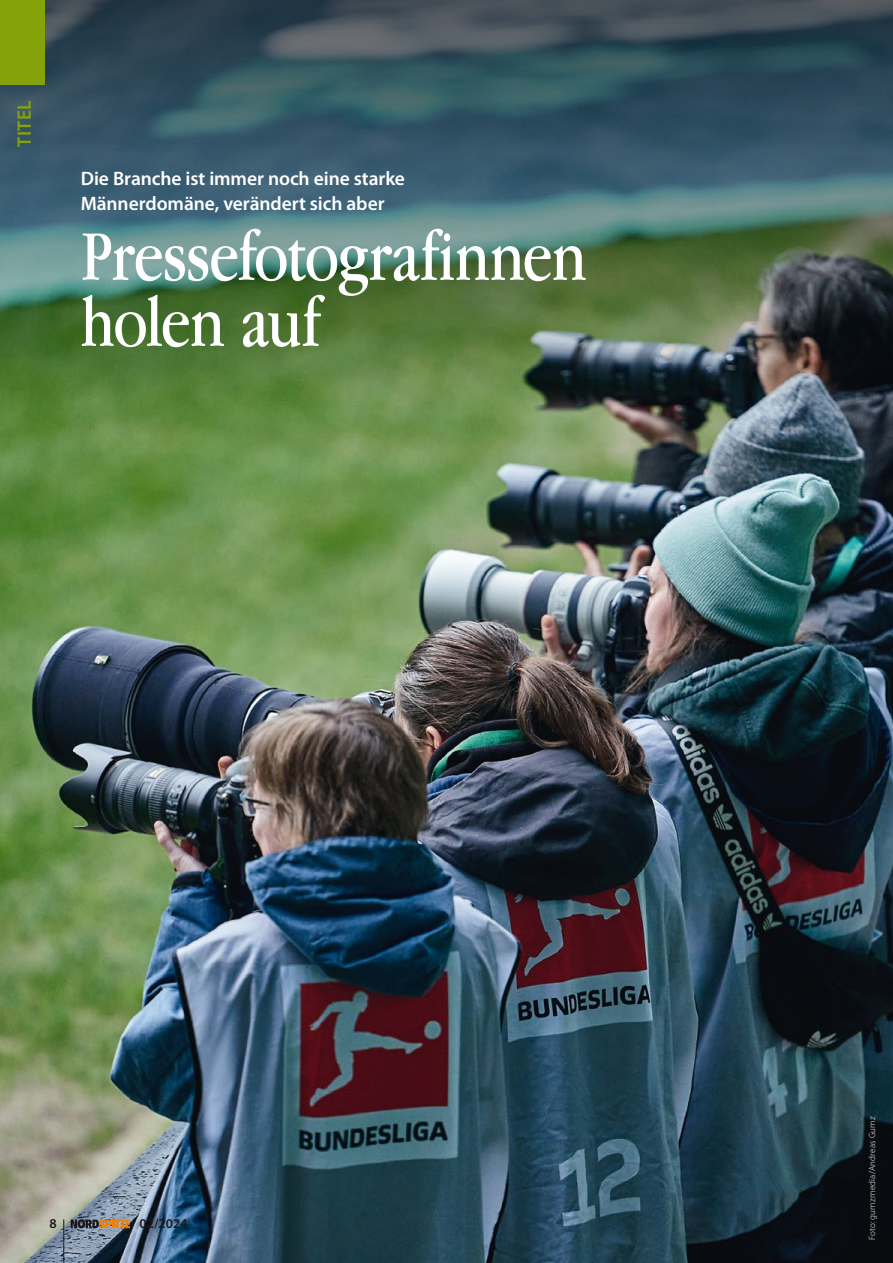
<style>
.page{position:relative;width:893px;height:1263px;background:#fff}
.page>*{position:absolute;margin:0;border:0;box-sizing:border-box;transform-origin:0 0}
.t1{font:73.5px/66px "Apple Garamond";letter-spacing:-.015em;color:#fff}
.t2{font:600 19.5px/24px "Myriad Pro";letter-spacing:-.005em;color:#fff}
.t3{font:600 19.5px "Myriad Pro";letter-spacing:.02em;color:#86a20b}
.t4{font:600 13.5px "Myriad Pro";color:#1a171c}
.t5{font:300 9px "Myriad Pro";letter-spacing:.02em;color:#fff}
</style>
<div class="page">
<img style="left:0;top:410px;width:893px;height:853px">
<img style="left:0;top:0;width:893px;height:410px">
<svg style="left:71px;top:1219px;width:59px;height:9px"></svg>
<hr style="left:64px;top:1219px;width:1px;height:44px;background:#1a171c">
<div style="left:0;top:0;width:45px;height:84px;background:#86a20b"></div>
<p class="t3" style="left:12px;top:147px;width:48px;rotate:-90deg">TITEL</p>
<p class="t2" style="left:81px;top:166px;width:326px">Die Branche ist immer noch eine starke<br>Männerdomäne, verändert sich aber</p>
<p class="t1" style="left:81px;top:222px;width:507px">Pressefotografinnen holen auf</p>
<p class="t4" style="left:49px;top:1215px;width:9px">8</p>
<p class="t4" style="left:140px;top:1215px;width:49px">02/2024</p>
<p class="t5" style="left:867px;top:1240px;width:126px;rotate:-90deg">Foto: gumzmedia/Andreas Gumz</p>
</div>
